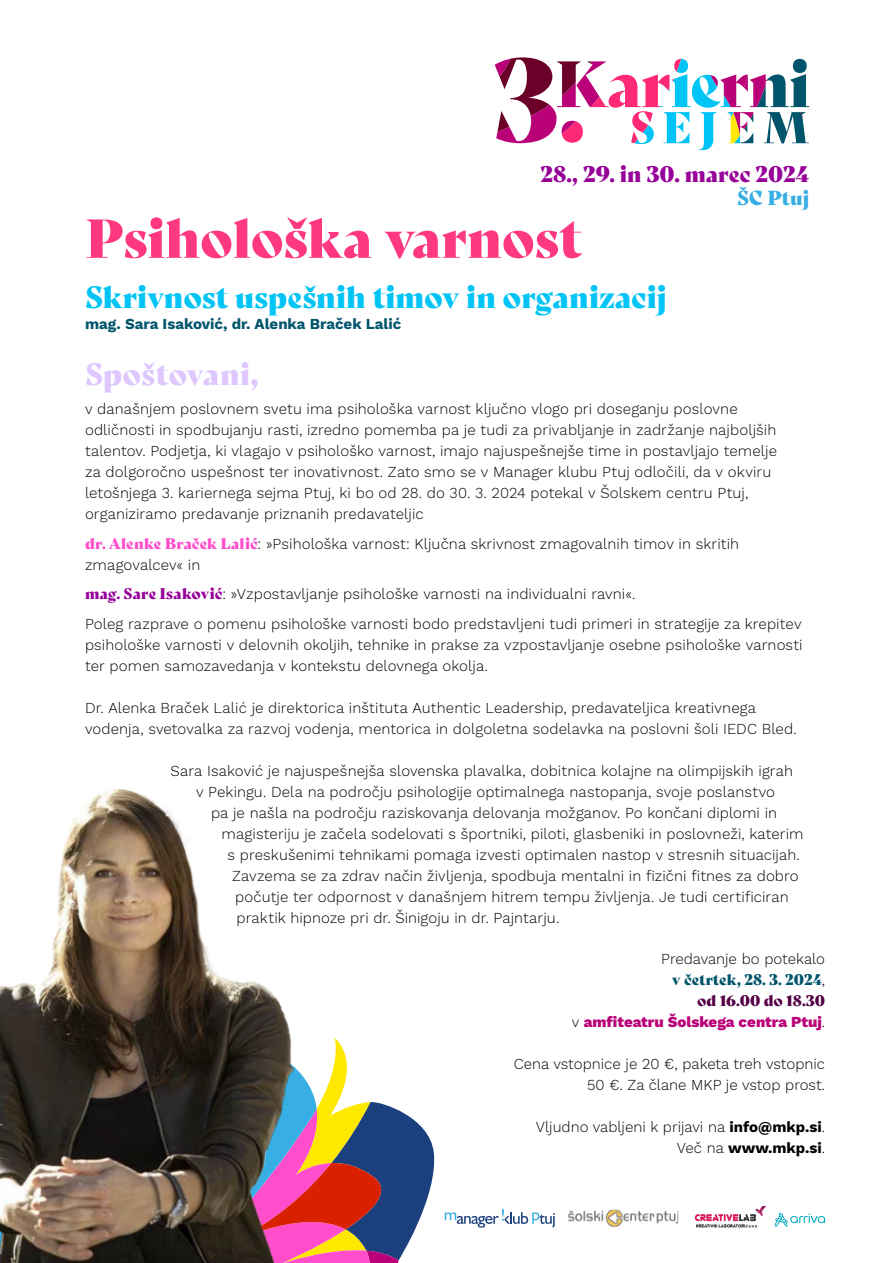
<style>
.page{position:relative;width:893px;height:1263px;background:#fff}
.page>*{position:absolute;margin:0;border:0;box-sizing:border-box;transform-origin:0 0}
.t1{font:53.25px "Bely Display W00";color:#ff3882}
.t2{font:30px "Bely Display W00";color:#00c4f5}
.t3{font:30px "Bely Display W00";color:#dec7ff}
.t4{font:22.05px "Bely Display W00";color:#960099}
.t5{font:19.8px "Bely Display W00";color:#37aee4}
.t6{font:300 15px/21px "Work Sans";letter-spacing:.005em;color:#000}
.t7{font:700 15px "Work Sans";color:#00546b}
.t8{font:15px/21px "Bely Display W00";color:#00546b;text-align:right}
.t9{font:800 15px "Work Sans";color:#ba0078}
.s1{font-family:"Bely Display W00";font-weight:400;color:#ff4dcc}
.s2{font-family:"Bely Display W00";font-weight:400;color:#960099}
.s3{font-family:"Work Sans";font-weight:300;color:#000}
.s4{color:#540045}
.s5{font-weight:300;color:#000}
.s6{font-weight:700}
</style>
<div class="page">
<svg style="left:340px;top:1044px;width:95px;height:219px"></svg>
<svg style="left:495px;top:57px;width:314px;height:93px"></svg>
<img style="left:0;top:789px;width:340px;height:474px">
<svg style="left:445px;top:1209px;width:110px;height:18px"></svg>
<img style="left:568px;top:1210px;width:110px;height:17px">
<svg style="left:695px;top:1205px;width:71px;height:23px"></svg>
<svg style="left:775px;top:1212px;width:50px;height:15px"></svg>
<h3 class="t4" style="left:540px;top:156px;width:270px">28., 29. in 30. marec 2024</h3>
<h3 class="t5" style="left:737px;top:182px;width:73px">ŠC Ptuj</h3>
<h1 class="t1" style="left:85px;top:196px;width:499px">Psihološka varnost</h1>
<h2 class="t2" style="left:85px;top:273px;width:583px">Skrivnost uspešnih timov in organizacij</h2>
<p class="t7" style="left:85px;top:315px;width:318px">mag. Sara Isaković, dr. Alenka Braček Lalić</p>
<h2 class="t3" style="left:85px;top:350px;width:176px">Spoštovani,</h2>
<p class="t6" style="left:85px;top:399px;width:694px">v današnjem poslovnem svetu ima psihološka varnost ključno vlogo pri doseganju poslovne odličnosti in spodbujanju rasti, izredno pomemba pa je tudi za privabljanje in zadržanje najboljših talentov. Podjetja, ki vlagajo v psihološko varnost, imajo najuspešnejše time in postavljajo temelje za dolgoročno uspešnost ter inovativnost. Zato smo se v Manager klubu Ptuj odločili, da v okviru letošnjega 3. kariernega sejma Ptuj, ki bo od 28. do 30. 3. 2024 potekal v Šolskem centru Ptuj, organiziramo predavanje priznanih predavateljic</p>
<p class="t6" style="left:85px;top:534px;width:656px"><span class="s1">dr. Alenke Braček Lalić</span>: »Psihološka varnost: Ključna skrivnost zmagovalnih timov in skritih zmagovalcev« in</p>
<p class="t6" style="left:85px;top:580px;width:718px;line-height:29.5px"><span class="s2">mag. Sare Isaković</span>: »Vzpostavljanje psihološke varnosti na individualni ravni«.<br>Poleg razprave o pomenu psihološke varnosti bodo predstavljeni tudi primeri in strategije za krepitev</p>
<p class="t6" style="left:85px;top:635px;width:719px">psihološke varnosti v delovnih okoljih, tehnike in prakse za vzpostavljanje osebne psihološke varnosti ter pomen samozavedanja v kontekstu delovnega okolja.</p>
<p class="t6" style="left:85px;top:698px;width:713px">Dr. Alenka Braček Lalić je direktorica inštituta Authentic Leadership, predavateljica kreativnega vodenja, svetovalka za razvoj vodenja, mentorica in dolgoletna sodelavka na poslovni šoli IEDC Bled.</p>
<p class="t6" style="left:171px;top:761px;width:624px;text-align:center">Sara Isaković je najuspešnejša slovenska plavalka, dobitnica kolajne na olimpijskih igrah v Pekingu. Dela na področju psihologije optimalnega nastopanja, svoje poslanstvo</p>
<p class="t6" style="left:211px;top:803px;width:568px">pa je našla na področju raziskovanja delovanja možganov. Po končani diplomi in</p>
<p class="t6" style="left:222px;top:824px;width:584px">magisteriju je začela sodelovati s športniki, piloti, glasbeniki in poslovneži, katerim</p>
<p class="t6" style="left:228px;top:845px;width:574px">s preskušenimi tehnikami pomaga izvesti optimalen nastop v stresnih situacijah.</p>
<p class="t6" style="left:232px;top:866px;width:568px">Zavzema se za zdrav način življenja, spodbuja mentalni in fizični fitnes za dobro</p>
<p class="t6" style="left:235px;top:887px;width:555px">počutje ter odpornost v današnjem hitrem tempu življenja. Je tudi certificiran</p>
<p class="t6" style="left:237px;top:908px;width:324px">praktik hipnoze pri dr. Šinigoju in dr. Pajntarju.</p>
<p class="t6" style="left:661px;top:949px;width:165px">Predavanje bo potekalo</p>
<p class="t8" style="left:672px;top:968px;width:155px">v četrtek, 28. 3. 2024<span class="s3">, </span><span class="s4">od 16.00 do 18.30</span></p>
<p class="t9" style="left:572px;top:1013px;width:255px"><span class="s5">v</span> amfiteatru Šolskega centra Ptuj<span class="s5">.</span></p>
<p class="t6" style="left:514px;top:1054px;width:313px;text-align:right">Cena vstopnice je 20 €, paketa treh vstopnic<br>50 €. Za člane MKP je vstop prost.</p>
<p class="t6" style="left:536px;top:1117px;width:291px;text-align:right">Vljudno vabljeni k prijavi na <span class="s6">info@mkp.si</span>.<br>Več na <span class="s6">www.mkp.si</span>.</p>
</div>
